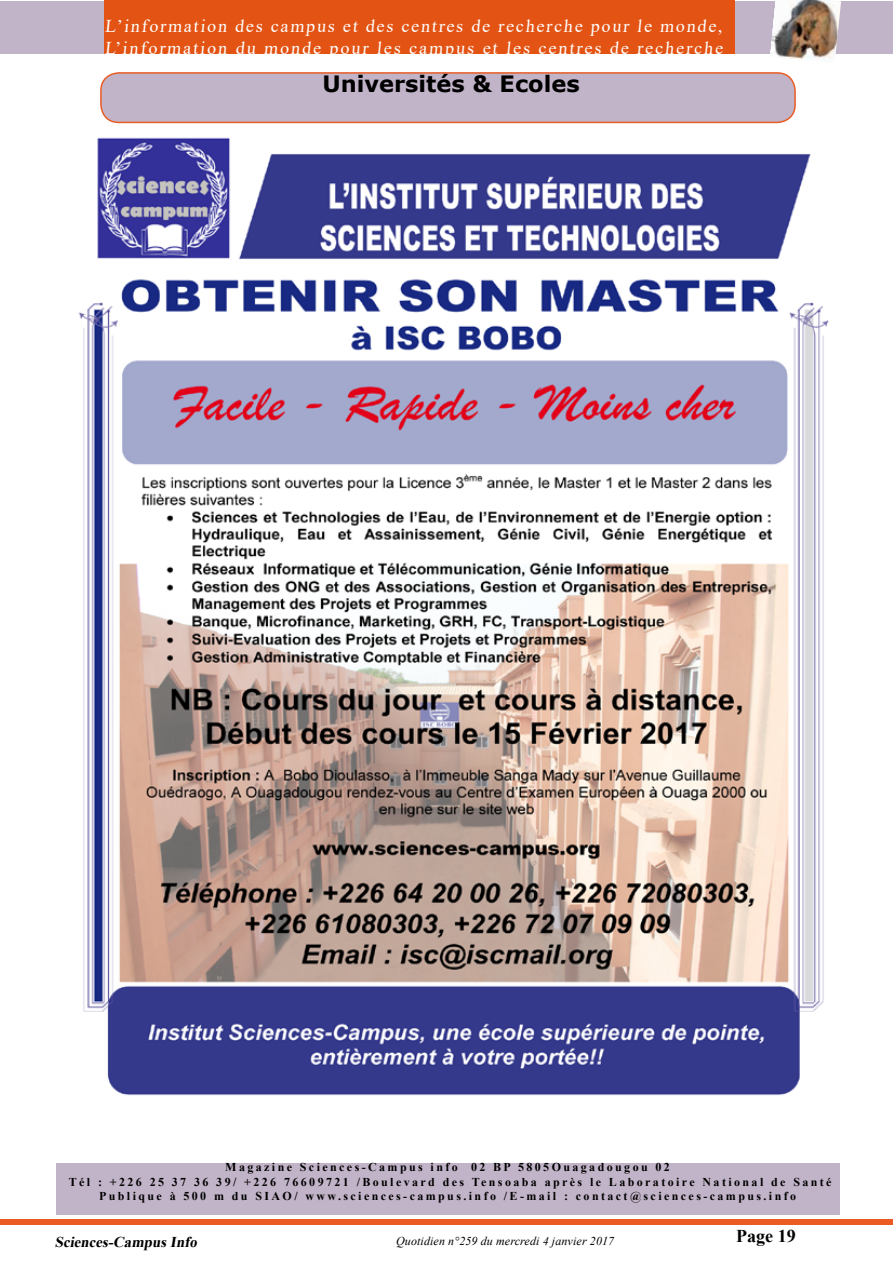
<style>
.page{position:relative;width:893px;height:1263px;background:#fff}
.page>*{position:absolute;margin:0;border:0;box-sizing:border-box;transform-origin:0 0}
.t1{font:700 22.5px "Verdana";color:#000}
.t2{font:18px/21.6px "Times New Roman";letter-spacing:.105em;color:#fff}
.t3{font:700 18px "Times New Roman";color:#000}
.t4{font:italic 700 15px "Times New Roman";color:#000}
.t5{font:700 12px/14.4px "Times New Roman";letter-spacing:.2em;color:#000;text-align:center}
.t6{font:italic 12px "Times New Roman";letter-spacing:.01em;color:#000}
</style>
<div class="page">
<div style="left:0;top:1219px;width:893px;height:6px;background:#ea5c24"></div>
<div style="left:0;top:1px;width:893px;height:53px;background:#c2b4c8"></div>
<div style="left:105px;top:0;width:630px;height:54px;background:#e35414"></div>
<img style="left:770px;top:0;width:71px;height:61px">
<div style="left:101px;top:73px;width:694px;height:49px;background:#c2b4c8;border-radius:18px"></div>
<div style="left:100px;top:72px;width:696px;height:51px;border:2px solid #ea5c24;border-radius:18px"></div>
<div style="left:56px;top:1163px;width:783px;height:51px;background:#c2b4c8"></div>
<img style="left:78px;top:137px;width:751px;height:959px">
<h2 class="t2" style="left:105px;top:15px;width:622px">L’information des campus et des centres de recherche pour le monde,<br>L’information du monde pour les campus et les centres de recherche</h2>
<h1 class="t1" style="left:323px;top:68px;width:259px">Universités &amp; Ecoles</h1>
<p class="t5" style="left:69px;top:1160px;width:764px">Magazine Sciences-Campus info 02 BP 5805Ouagadougou 02<br>Tél : +226 25 37 36 39/ +226 76609721 /Boulevard des Tensoaba après le Laboratoire National de Santé<br>Publique à 500 m du SIAO/ www.sciences-campus.info /E-mail : contact@sciences-campus.info</p>
<p class="t4" style="left:55px;top:1231px;width:147px">Sciences-CampusInfo</p>
<p class="t6" style="left:396px;top:1232px;width:220px">Quotidien n°259 du mercredi 4 janvier 2017</p>
<h2 class="t3" style="left:736px;top:1223px;width:61px">Page 19</h2>
</div>
